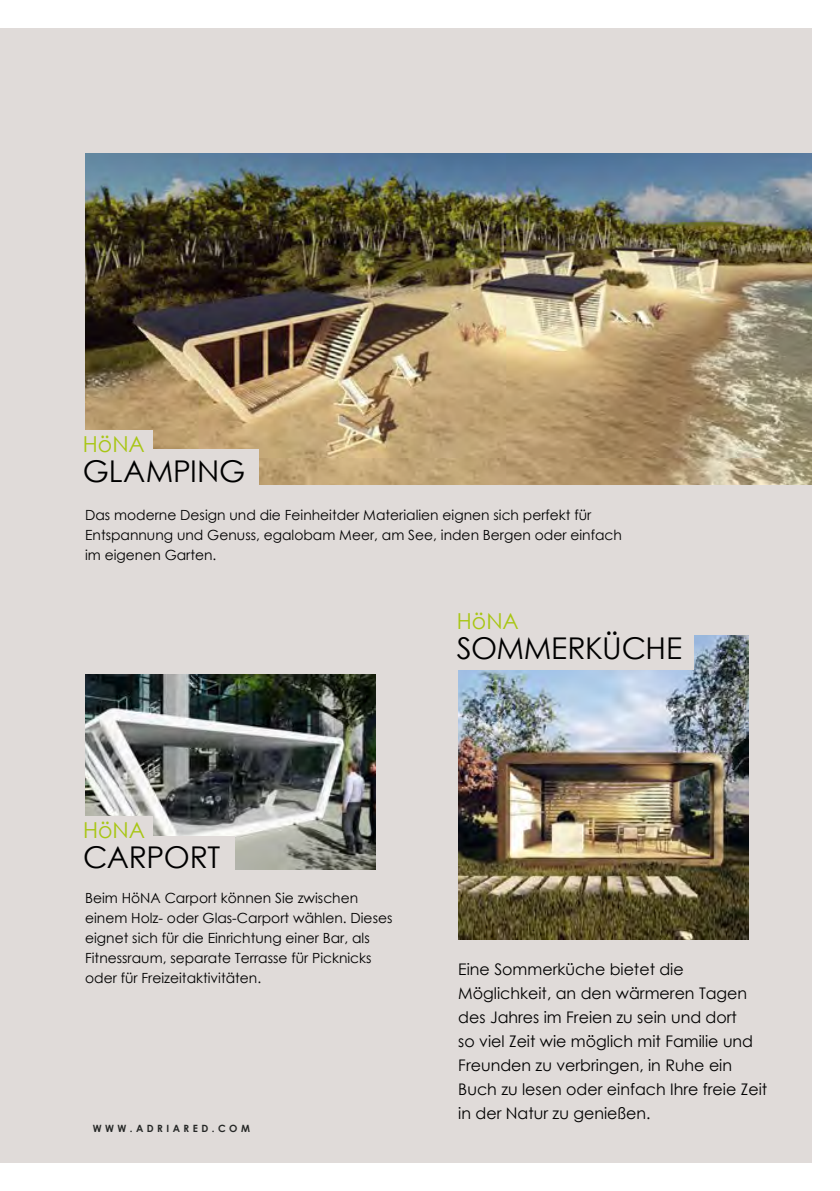
<style>
.page{position:relative;width:840px;height:1191px;background:#fff}
.page>*{position:absolute;margin:0;border:0;box-sizing:border-box;transform-origin:0 0}
.t1{font:30px "Century Gothic";letter-spacing:-.01em;color:#000}
.t2{font:22px "Century Gothic";color:#a8c614}
.t3{font:16px/24px "Century Gothic";color:#000}
.t4{font:14px/20px "Century Gothic";color:#000}
.t5{font:700 10px "Century Gothic";letter-spacing:.35em;color:#252726}
</style>
<div class="page">
<div style="left:0;top:28px;width:811px;height:1134px;background:#e0dbd9"></div>
<img style="left:85px;top:674px;width:290px;height:195px">
<img style="left:458px;top:635px;width:290px;height:304px">
<img style="left:85px;top:153px;width:726px;height:331px">
<div style="left:449px;top:627px;width:244px;height:42px;background:#e0dbd9"></div>
<div style="left:75px;top:449px;width:183px;height:43px;background:#e0dbd9"></div>
<div style="left:75px;top:429px;width:78px;height:31px;background:#e0dbd9"></div>
<div style="left:75px;top:836px;width:160px;height:43px;background:#e0dbd9"></div>
<div style="left:75px;top:816px;width:78px;height:31px;background:#e0dbd9"></div>
<h2 class="t2" style="left:83px;top:428px;width:63px">HöNA</h2>
<h1 class="t1" style="left:83px;top:450px;width:164px">GLAMPING</h1>
<p class="t4" style="left:85px;top:505px;width:538px">Das moderne Design und die Feinheitder Materialien eignen sich perfekt für<br>Entspannung und Genuss, egalobam Meer, am See, inden Bergen oder einfach im eigenen Garten.</p>
<h2 class="t2" style="left:83px;top:815px;width:63px">HöNA</h2>
<h1 class="t1" style="left:83px;top:836px;width:139px">CARPORT</h1>
<p class="t4" style="left:85px;top:888px;width:308px">Beim HöNA Carport können Sie zwischen einem Holz- oder Glas-Carport wählen. Dieses eignet sich für die Einrichtung einer Bar, als Fitnessraum, separate Terrasse für Picknicks oder für Freizeitaktivitäten.</p>
<p class="t5" style="left:93px;top:1120px;width:159px">WWW.ADRIARED.COM</p>
<h2 class="t2" style="left:456px;top:605px;width:63px">HöNA</h2>
<h1 class="t1" style="left:456px;top:627px;width:227px">SOMMERKÜCHE</h1>
<p class="t3" style="left:458px;top:956px;width:310px">Eine Sommerküche bietet die Möglichkeit, an den wärmeren Tagen des Jahres im Freien zu sein und dort<br>so viel Zeit wie möglich mit Familie und Freunden zu verbringen, in Ruhe ein Buch zu lesen oder einfach Ihre freie Zeit in der Natur zu genießen.</p>
</div>
